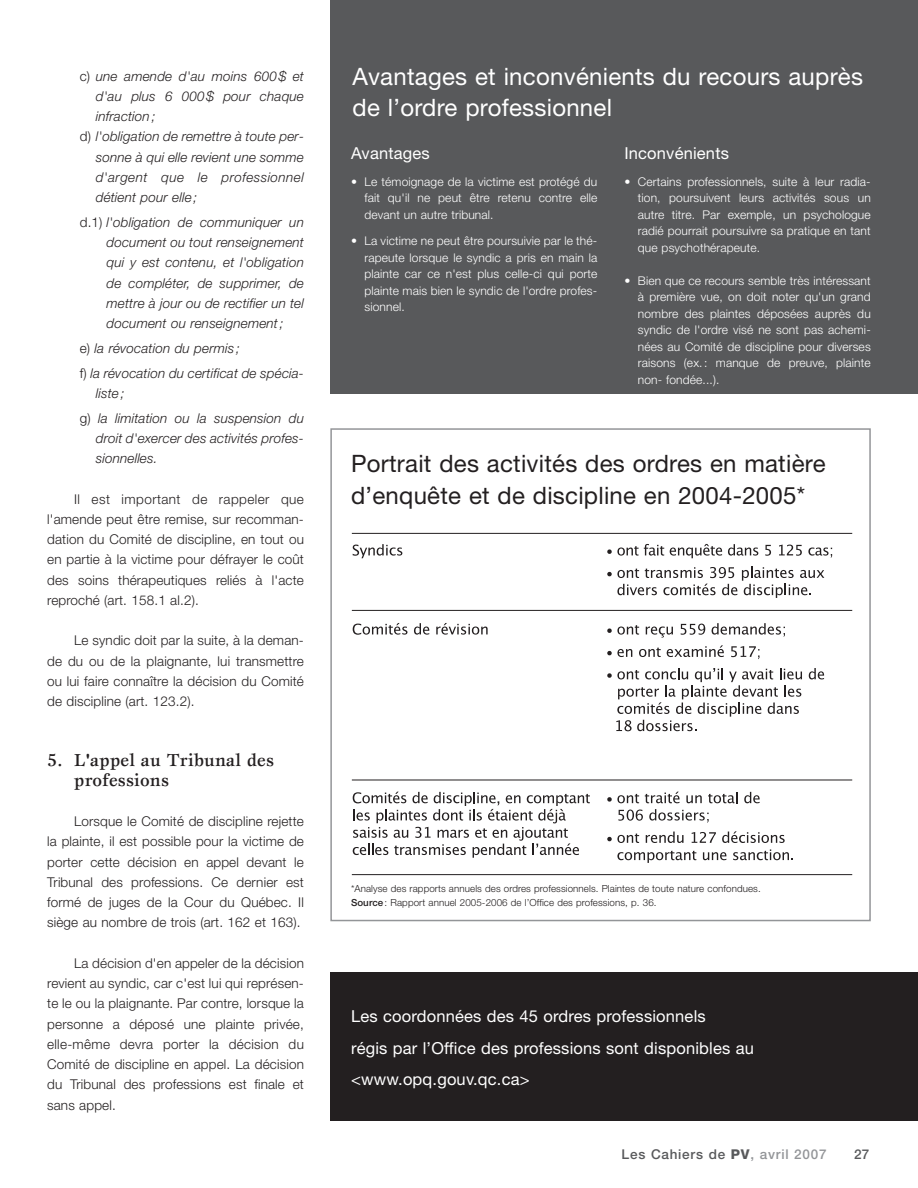
<style>
.page{position:relative;width:918px;height:1188px;background:#fff}
.page>*{position:absolute;margin:0;border:0;box-sizing:border-box;transform-origin:0 0}
.t1{font:24px/31.5px "Helvetica Neue";letter-spacing:.01em;color:#231f20}
.t2{font:24px/31.5px "Helvetica Neue";letter-spacing:.01em;color:#fff}
.t3{font:500 18px/19.5px "Esprit";letter-spacing:.01em;color:#231f20}
.t4{font:16.5px/31.5px "Helvetica Neue";letter-spacing:.01em;color:#fff}
.t5{font:300 13.5px/20.2px "Helvetica Neue";letter-spacing:.01em;color:#231f20;text-align:justify}
.t6{font:italic 300 13.5px/20.2px "Helvetica Neue";letter-spacing:.01em;color:#231f20}
.t7{font:500 13.5px "Helvetica Neue";letter-spacing:.055em;color:#58595b}
.t8{font:italic 300 13.5px "Helvetica Neue";letter-spacing:.035em;color:#231f20}
.t9{font:300 12px/16.5px "Helvetica Neue";letter-spacing:.01em;color:#fff;text-align:justify}
.t10{font:300 9.75px/13.8px "Helvetica Neue";letter-spacing:.01em;color:#231f20}
.s1{font-style:normal}
.s2{font-weight:500}
.s3{font-weight:800}
.s4{color:#939598}
</style>
<div class="page">
<div style="left:330px;top:0;width:588px;height:394px;background:#58595b"></div>
<div style="left:331px;top:972px;width:587px;height:148px;background:#231f20"></div>
<svg style="left:353px;top:544px;width:49px;height:14px"></svg>
<svg style="left:607px;top:544px;width:57px;height:12px"></svg>
<svg style="left:670px;top:544px;width:52px;height:14px"></svg>
<svg style="left:728px;top:544px;width:30px;height:12px"></svg>
<svg style="left:765px;top:545px;width:6px;height:11px"></svg>
<svg style="left:779px;top:545px;width:23px;height:11px"></svg>
<svg style="left:808px;top:548px;width:24px;height:10px"></svg>
<svg style="left:607px;top:567px;width:217px;height:31px"></svg>
<svg style="left:353px;top:623px;width:54px;height:12px"></svg>
<svg style="left:414px;top:623px;width:15px;height:12px"></svg>
<svg style="left:436px;top:623px;width:52px;height:12px"></svg>
<svg style="left:607px;top:625px;width:32px;height:10px"></svg>
<svg style="left:646px;top:627px;width:27px;height:11px"></svg>
<svg style="left:681px;top:624px;width:24px;height:11px"></svg>
<svg style="left:712px;top:623px;width:73px;height:14px"></svg>
<svg style="left:607px;top:649px;width:25px;height:8px"></svg>
<svg style="left:639px;top:648px;width:22px;height:9px"></svg>
<svg style="left:667px;top:645px;width:57px;height:12px"></svg>
<svg style="left:731px;top:646px;width:29px;height:13px"></svg>
<svg style="left:809px;top:668px;width:15px;height:11px"></svg>
<svg style="left:607px;top:668px;width:195px;height:63px"></svg>
<svg style="left:353px;top:792px;width:237px;height:66px"></svg>
<svg style="left:607px;top:794px;width:32px;height:9px"></svg>
<svg style="left:645px;top:792px;width:35px;height:11px"></svg>
<svg style="left:686px;top:795px;width:16px;height:8px"></svg>
<svg style="left:708px;top:792px;width:30px;height:11px"></svg>
<svg style="left:744px;top:792px;width:16px;height:11px"></svg>
<svg style="left:618px;top:810px;width:25px;height:11px"></svg>
<svg style="left:649px;top:809px;width:60px;height:14px"></svg>
<svg style="left:607px;top:834px;width:32px;height:9px"></svg>
<svg style="left:646px;top:832px;width:38px;height:11px"></svg>
<svg style="left:692px;top:832px;width:24px;height:11px"></svg>
<svg style="left:722px;top:831px;width:63px;height:12px"></svg>
<svg style="left:617px;top:851px;width:79px;height:12px"></svg>
<svg style="left:703px;top:852px;width:23px;height:8px"></svg>
<svg style="left:733px;top:849px;width:60px;height:11px"></svg>
<hr style="left:352px;top:533px;width:500px;height:1px;background:#231f20">
<hr style="left:352px;top:610px;width:500px;height:1px;background:#231f20">
<hr style="left:352px;top:780px;width:500px;height:1px;background:#231f20">
<hr style="left:352px;top:874px;width:500px;height:1px;background:#231f20">
<div style="left:330px;top:428px;width:541px;height:493px;border:2px solid #939598"></div>
<p class="t6" style="left:80px;top:67px;width:226px"><span class="s1">c)</span> une amende d'au moins 600$ et</p>
<p class="t6" style="left:96px;top:87px;width:210px">d'au plus 6 000$ pour chaque</p>
<p class="t6" style="left:96px;top:107px;width:61px">infraction;</p>
<p class="t6" style="left:80px;top:128px;width:226px"><span class="s1">d)</span> l'obligation de remettre à toute per-</p>
<p class="t6" style="left:96px;top:148px;width:210px">sonne à qui elle revient une somme</p>
<p class="t8" style="left:96px;top:172px;width:210px">d'argent que le professionnel</p>
<p class="t6" style="left:96px;top:188px;width:103px">détient pour elle;</p>
<p class="t6" style="left:107px;top:213px;width:199px;text-align:justify;text-indent:-27px"><span class="s1">d.1)</span> l'obligation de communiquer un document ou tout renseignement qui y est contenu, et l'obligation de compléter, de supprimer, de mettre à jour ou de rectifier un tel document ou renseignement;</p>
<p class="t6" style="left:80px;top:337px;width:226px;line-height:24.8px"><span class="s1">e)</span> la révocation du permis;<br><span class="s1">f)</span> la révocation du certificat de spécia-</p>
<p class="t6" style="left:80px;top:382px;width:226px;line-height:24.8px;text-indent:16px">liste;<br><span class="s1">g)</span> la limitation ou la suspension du</p>
<p class="t6" style="left:96px;top:429px;width:210px">droit d'exercer des activités profes&shy;sionnelles.</p>
<p class="t5" style="left:47px;top:490px;width:258px;text-indent:27px">Il est important de rappeler que l'amende peut être remise, sur recomman&shy;dation du Comité de discipline, en tout ou en partie à la victime pour défrayer le coût des soins thérapeutiques reliés à l'acte reproché (art. 158.1 al.2).</p>
<p class="t5" style="left:47px;top:632px;width:258px;text-indent:27px">Le syndic doit par la suite, à la deman&shy;de du ou de la plaignante, lui transmettre ou lui faire connaître la décision du Comité de discipline (art. 123.2).</p>
<h2 class="t3" style="left:74px;top:752px;width:201px;text-indent:-27px">5. L'appel au Tribunal des professions</h2>
<p class="t5" style="left:47px;top:812px;width:258px;text-indent:27px">Lorsque le Comité de discipline rejette la plainte, il est possible pour la victime de porter cette décision en appel devant le Tribunal des professions. Ce dernier est formé de juges de la Cour du Québec. Il siège au nombre de trois (art. 162 et 163).</p>
<p class="t5" style="left:47px;top:954px;width:258px;text-indent:27px">La décision d'en appeler de la décision revient au syndic, car c'est lui qui représen&shy;te le ou la plaignante. Par contre, lorsque la personne a déposé une plainte privée, elle-même devra porter la décision du Comité de discipline en appel. La décision du Tribunal des professions est finale et sans appel.</p>
<h1 class="t2" style="left:353px;top:63px;width:512px">Avantages et inconvénients du recours auprès de l’ordre professionnel</h1>
<p class="t4" style="left:351px;top:139px;width:80px">Avantages</p>
<p class="t9" style="left:364px;top:175px;width:234px;text-indent:-14px">• Le témoignage de la victime est protégé du fait qu'il ne peut être retenu contre elle devant un autre tribunal.</p>
<p class="t9" style="left:364px;top:234px;width:234px;text-indent:-14px">• La victime ne peut être poursuivie par le thé&shy;rapeute lorsque le syndic a pris en main la plainte car ce n'est plus celle-ci qui porte plainte mais bien le syndic de l'ordre profes&shy;sionnel.</p>
<p class="t4" style="left:624px;top:139px;width:106px">Inconvénients</p>
<p class="t9" style="left:638px;top:175px;width:234px;text-indent:-14px">• Certains professionnels, suite à leur radia&shy;tion, poursuivent leurs activités sous un autre titre. Par exemple, un psychologue radié pourrait poursuivre sa pratique en tant que psychothérapeute.</p>
<p class="t9" style="left:638px;top:274px;width:234px;text-indent:-14px">• Bien que ce recours semble très intéressant à première vue, on doit noter qu'un grand nombre des plaintes déposées auprès du syndic de l'ordre visé ne sont pas achemi&shy;nées au Comité de discipline pour diverses raisons (ex.: manque de preuve, plainte non- fondée...).</p>
<h1 class="t1" style="left:351px;top:450px;width:476px">Portrait des activités des ordres en matière d’enquête et de discipline en 2004-2005*</h1>
<p class="t10" style="left:351px;top:883px;width:411px">*Analyse des rapports annuels des ordres professionnels. Plaintes de toute nature confondues.<br><span class="s2">Source</span>: Rapport annuel 2005-2006 de l’Office des professions, p. 36.</p>
<p class="t4" style="left:351px;top:1002px;width:404px">Les coordonnées des 45 ordres professionnels<br>régis par l’Office des professions sont disponibles au &lt;www.opq.gouv.qc.ca&gt;</p>
<p class="t7" style="left:622px;top:1149px;width:206px">Les Cahiers de <span class="s3">PV</span><span class="s4">, avril 2007</span></p>
<p class="t7" style="left:854px;top:1149px;width:17px">27</p>
</div>
